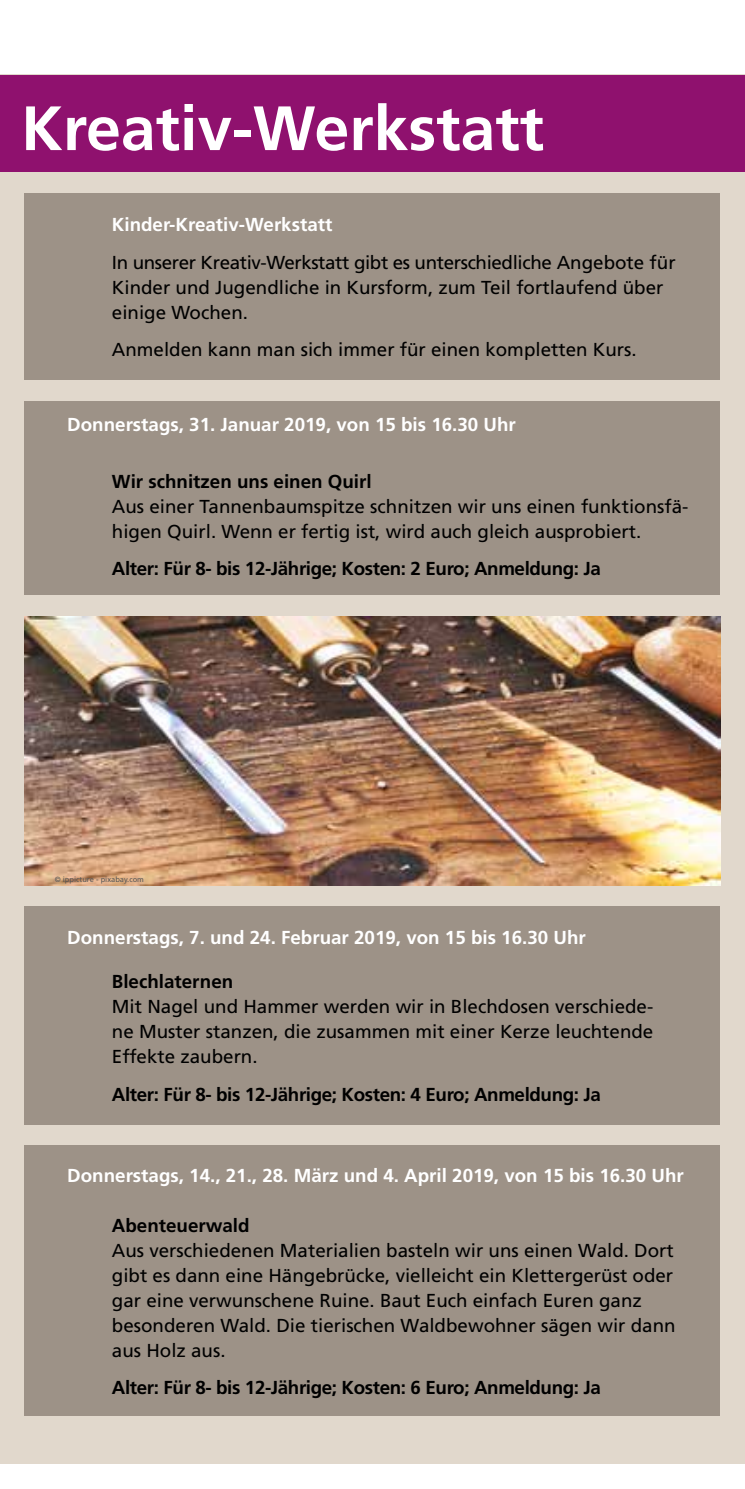
<style>
.page{position:relative;width:745px;height:1489px;background:#fff}
.page>*{position:absolute;margin:0;border:0;box-sizing:border-box;transform-origin:0 0}
.t1{font:700 62.5px "Frutiger";color:#fff}
.t2{font:18.75px/25px "Frutiger";color:#000}
.t3{font:700 18.75px "Frutiger";color:#fff}
.t4{font:700 18.75px "Frutiger";letter-spacing:-.02em;color:#000}
.t5{font:700 18.75px "Frutiger";color:#000}
.t6{font:7.5px "Frutiger";color:#575756}
</style>
<div class="page">
<div style="left:0;top:75px;width:744px;height:1388px;background:#e1d8cc"></div>
<div style="left:0;top:75px;width:744px;height:96px;background:#8f116e"></div>
<div style="left:25px;top:193px;width:694px;height:187px;background:#9d9287"></div>
<div style="left:25px;top:400px;width:694px;height:194px;background:#9d9287"></div>
<div style="left:25px;top:906px;width:694px;height:218px;background:#9d9287"></div>
<div style="left:25px;top:1145px;width:694px;height:270px;background:#9d9287"></div>
<img style="left:25px;top:616px;width:694px;height:270px">
<h1 class="t1" style="left:21px;top:92px;width:524px">Kreativ-Werkstatt</h1>
<p class="t3" style="left:112px;top:214px;width:222px">Kinder-Kreativ-Werkstatt</p>
<p class="t2" style="left:112px;top:250px;width:565px">In unserer Kreativ-Werkstatt gibt es unterschiedliche Angebote für<br>Kinder und Jugendliche in Kursform, zum Teil fortlaufend über einige Wochen.</p>
<p class="t2" style="left:112px;top:337px;width:526px">Anmelden kann man sich immer für einen kompletten Kurs.</p>
<p class="t3" style="left:67px;top:414px;width:450px">Donnerstags, 31. Januar 2019, von 15 bis 16.30 Uhr</p>
<p class="t5" style="left:112px;top:470px;width:261px">Wir schnitzen uns einen Quirl</p>
<p class="t2" style="left:112px;top:494px;width:577px">Aus einer Tannenbaumspitze schnitzen wir uns einen funktionsfä&shy;higen Quirl. Wenn er fertig ist, wird auch gleich ausprobiert.</p>
<p class="t4" style="left:112px;top:557px;width:490px">Alter: Für 8- bis 12-Jährige; Kosten: 2 Euro; Anmeldung: Ja</p>
<p class="t6" style="left:55px;top:874px;width:91px">© ippicture - pixabay.com</p>
<p class="t3" style="left:67px;top:926px;width:519px">Donnerstags, 7. und 24. Februar 2019, von 15 bis 16.30 Uhr</p>
<p class="t5" style="left:112px;top:970px;width:123px">Blechlaternen</p>
<p class="t2" style="left:112px;top:994px;width:542px;text-align:justify">Mit Nagel und Hammer werden wir in Blechdosen verschiede&shy;ne Muster stanzen, die zusammen mit einer Kerze leuchtende Effekte zaubern.</p>
<p class="t4" style="left:112px;top:1082px;width:490px">Alter: Für 8- bis 12-Jährige; Kosten: 4 Euro; Anmeldung: Ja</p>
<p class="t3" style="left:67px;top:1164px;width:617px">Donnerstags, 14., 21., 28. März und 4. April 2019, von 15 bis 16.30 Uhr</p>
<p class="t5" style="left:112px;top:1214px;width:139px">Abenteuerwald</p>
<p class="t2" style="left:112px;top:1237px;width:564px">Aus verschiedenen Materialien basteln wir uns einen Wald. Dort gibt es dann eine Hängebrücke, vielleicht ein Klettergerüst oder gar eine verwunschene Ruine. Baut Euch einfach Euren ganz besonderen Wald. Die tierischen Waldbewohner sägen wir dann aus Holz aus.</p>
<p class="t4" style="left:112px;top:1376px;width:490px">Alter: Für 8- bis 12-Jährige; Kosten: 6 Euro; Anmeldung: Ja</p>
</div>
